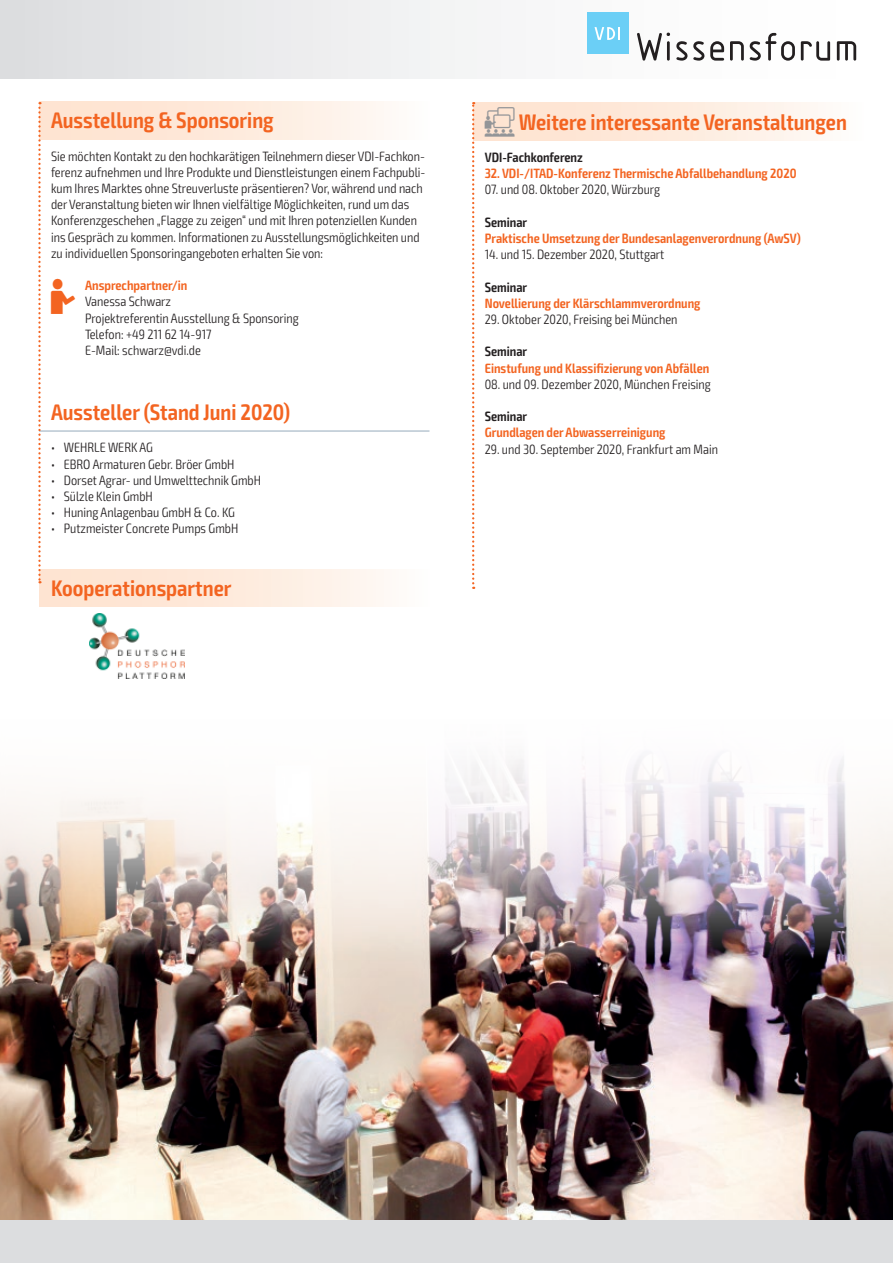
<style>
.page{position:relative;width:893px;height:1263px;background:#fff}
.page>*{position:absolute;margin:0;border:0;box-sizing:border-box;transform-origin:0 0}
.t1{font:600 condensed 22.5px "Exo 2";color:#f36421}
.t2{font:300 condensed 13.5px/16.2px "Exo 2";color:#231f20}
.t3{font:600 condensed 13.5px "Exo 2";color:#f36421}
.t4{font:600 condensed 13.5px "Exo 2";color:#231f20}
.t5{font:13.5px "VDI Iconset S4 A Regular";color:#f36421}
.s1{font-family:"VDI Iconset S4 A Regular";font-weight:400;font-stretch:normal;font-size:15px;color:#939598}
</style>
<div class="page">
<img style="left:0;top:756px;width:893px;height:464px">
<div style="left:0;top:1220px;width:13px;height:43px;background:#dcdddf"></div>
<div style="left:13px;top:1220px;width:880px;height:43px;background:#dcdddf"></div>
<div style="left:0;top:0;width:893px;height:79px;background:linear-gradient(to right,#dfe0e2,#fff)"></div>
<svg style="left:637px;top:32px;width:33px;height:29px"></svg>
<svg style="left:676px;top:41px;width:48px;height:20px"></svg>
<svg style="left:730px;top:41px;width:14px;height:20px"></svg>
<svg style="left:750px;top:33px;width:45px;height:28px"></svg>
<svg style="left:801px;top:41px;width:29px;height:20px"></svg>
<svg style="left:837px;top:41px;width:19px;height:20px"></svg>
<div style="left:587px;top:13px;width:42px;height:41px;background:#6bcff6"></div>
<svg style="left:594px;top:27px;width:26px;height:13px"></svg>
<div style="left:473px;top:102px;width:390px;height:38px;background:linear-gradient(to right,#fee0ca,#fefaf6)"></div>
<div style="left:39px;top:102px;width:390px;height:37px;background:linear-gradient(to right,#fee0ca,#fefaf6)"></div>
<hr style="left:39px;top:431px;width:390px;height:1px;background:#95aabb">
<img style="left:90px;top:613px;width:94px;height:66px">
<div style="left:39px;top:569px;width:390px;height:37px;background:linear-gradient(to right,#fee0ca,#fefaf6)"></div>
<svg style="left:38px;top:102px;width:3px;height:481px"></svg>
<svg style="left:472px;top:102px;width:2px;height:487px"></svg>
<h1 class="t1" style="left:51px;top:107px;width:224px">Ausstellung &amp; Sponsoring</h1>
<p class="t2" style="left:51px;top:148px;width:376px">Sie möchten Kontakt zu den hochkarätigen Teilnehmern dieser VDI-Fachkon&shy;ferenz aufnehmen und Ihre Produkte und Dienstleistungen einem Fachpubli&shy;kum Ihres Marktes ohne Streuverluste präsentieren? Vor, während und nach der Veranstaltung bieten wir Ihnen vielfältige Möglichkeiten, rund um das Konferenzgeschehen „Flagge zu zeigen“ und mit Ihren potenziellen Kunden ins Gespräch zu kommen. Informationen zu Ausstellungsmöglichkeiten und zu individuellen Sponsoringangeboten erhalten Sie von:</p>
<p class="t5" style="left:51px;top:288px;width:26px">A</p>
<p class="t3" style="left:85px;top:277px;width:104px">Ansprechpartner/in</p>
<p class="t2" style="left:85px;top:294px;width:215px">Vanessa Schwarz<br>Projektreferentin Ausstellung &amp; Sponsoring<br>Telefon: +49 211 62 14-917<br>E-Mail: schwarz@vdi.de</p>
<h1 class="t1" style="left:51px;top:399px;width:241px">Aussteller (Stand Juni 2020)</h1>
<p class="t2" style="left:51px;top:440px;width:103px">• WEHRLE WERK AG</p>
<p class="t2" style="left:51px;top:456px;width:185px">• EBRO Armaturen Gebr. Bröer GmbH</p>
<p class="t2" style="left:51px;top:472px;width:212px">• Dorset Agrar- und Umwelttechnik GmbH</p>
<p class="t2" style="left:51px;top:488px;width:103px">• Sülzle Klein GmbH</p>
<p class="t2" style="left:51px;top:505px;width:185px">• Huning Anlagenbau GmbH &amp; Co. KG</p>
<p class="t2" style="left:51px;top:521px;width:189px">• Putzmeister Concrete Pumps GmbH</p>
<h1 class="t1" style="left:51px;top:574px;width:182px">Kooperationspartner</h1>
<h1 class="t1" style="left:485px;top:108px;width:364px"><span class="s1">W</span> Weitere interessante Veranstaltungen</h1>
<p class="t4" style="left:485px;top:149px;width:100px">VDI-Fachkonferenz</p>
<p class="t3" style="left:485px;top:165px;width:313px">32. VDI-/ITAD-Konferenz Thermische Abfallbehandlung 2020</p>
<p class="t2" style="left:485px;top:182px;width:177px">07. und 08. Oktober 2020, Würzburg</p>
<p class="t4" style="left:485px;top:214px;width:44px">Seminar</p>
<p class="t3" style="left:485px;top:230px;width:318px">Praktische Umsetzung der Bundesanlagenverordnung (AwSV)</p>
<p class="t2" style="left:485px;top:247px;width:181px">14. und 15. Dezember 2020, Stuttgart</p>
<p class="t4" style="left:485px;top:279px;width:44px">Seminar</p>
<p class="t3" style="left:485px;top:295px;width:217px">Novellierung der Klärschlammverordnung</p>
<p class="t2" style="left:485px;top:311px;width:194px">29. Oktober 2020, Freising bei München</p>
<p class="t4" style="left:485px;top:344px;width:44px">Seminar</p>
<p class="t3" style="left:485px;top:360px;width:226px">Einstufung und Klassifizierung von Abfällen</p>
<p class="t2" style="left:485px;top:376px;width:228px">08. und 09. Dezember 2020, München Freising</p>
<p class="t4" style="left:485px;top:408px;width:44px">Seminar</p>
<p class="t3" style="left:485px;top:425px;width:182px">Grundlagen der Abwasserreinigung</p>
<p class="t2" style="left:485px;top:441px;width:235px">29. und 30. September 2020, Frankfurt am Main</p>
</div>
